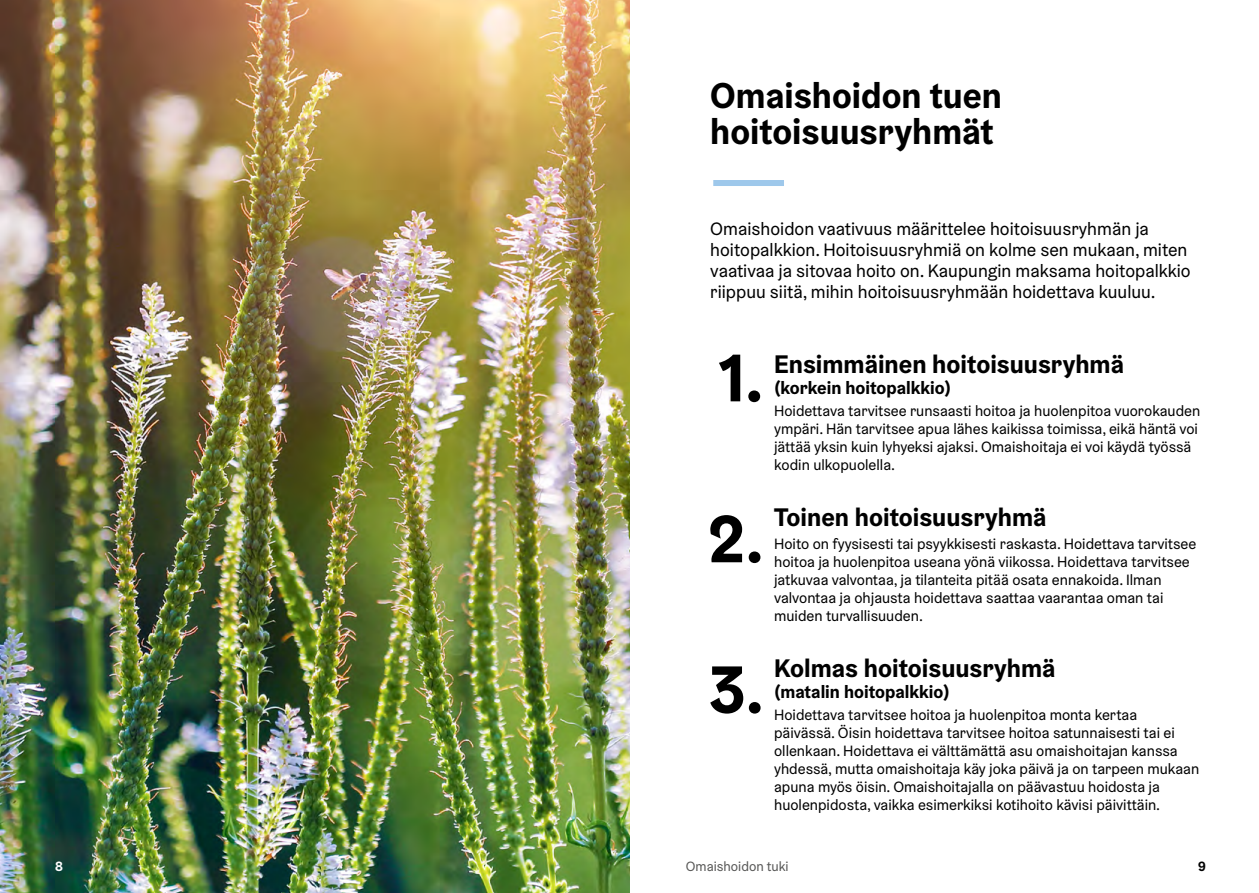
<style>
.page{position:relative;width:1259px;height:893px;background:#fff}
.page>*{position:absolute;margin:0;border:0;box-sizing:border-box;transform-origin:0 0}
.P_leipis{font:700 67.5px "Helsinki Grotesk";color:#000}
.P_leipis_anfangi{font:700 67.05px "Helsinki Grotesk";color:#000}
.H2_otsikko{font:700 36px/36px "Helsinki Grotesk";color:#000}
.P_leipis_anfangi-2{font:700 25.5px "Helsinki Grotesk";color:#000}
.P_ingressi{font:18px/21px "Helsinki Grotesk";color:#000}
.P_leipis-2{font:700 18px "Helsinki Grotesk";color:#000}
.P_leipis-3{font:15px/18px "Helsinki Grotesk";color:#000}
.t1{font:13.5px "Helsinki Grotesk";color:#575756}
.t2{font:700 13.5px "Helsinki Grotesk";color:#fff}
.t3{font:700 13.5px "Helsinki Grotesk";color:#000}
</style>
<div class="page">
<img style="left:0;top:0;width:629px;height:893px">
<div style="left:713px;top:180px;width:71px;height:6px;background:#9ec8eb"></div>
<h2 class="H2_otsikko" style="left:710px;top:77px;width:293px">Omaishoidon tuen hoitoisuusryhmät</h2>
<p class="P_ingressi" style="left:710px;top:218px;width:482px">Omaishoidon vaativuus määrittelee hoitoisuusryhmän ja hoitopalkkion. Hoitoisuusryhmiä on kolme sen mukaan, miten vaativaa ja sitovaa hoito on. Kaupungin maksama hoitopalkkio riippuu siitä, mihin hoitoisuusryhmään hoidettava kuuluu.</p>
<p class="P_leipis" style="left:719px;top:335px;width:46px">1.</p>
<p class="P_leipis_anfangi-2" style="left:774px;top:348px;width:351px">Ensimmäinen hoitoisuusryhmä</p>
<p class="P_leipis-2" style="left:774px;top:376px;width:179px">(korkein hoitopalkkio)</p>
<p class="P_leipis-3" style="left:774px;top:402px;width:428px">Hoidettava tarvitsee runsaasti hoitoa ja huolenpitoa vuorokauden ympäri. Hän tarvitsee apua lähes kaikissa toimissa, eikä häntä voi jättää yksin kuin lyhyeksi ajaksi. Omaishoitaja ei voi käydä työssä kodin ulkopuolella.</p>
<p class="P_leipis_anfangi" style="left:708px;top:496px;width:58px">2.</p>
<p class="P_leipis_anfangi-2" style="left:774px;top:501px;width:274px">Toinen hoitoisuusryhmä</p>
<p class="P_leipis-3" style="left:774px;top:534px;width:424px">Hoito on fyysisesti tai psyykkisesti raskasta. Hoidettava tarvitsee hoitoa ja huolenpitoa useana yönä viikossa. Hoidettava tarvitsee jatkuvaa valvontaa, ja tilanteita pitää osata ennakoida. Ilman valvontaa ja ohjausta hoidettava saattaa vaarantaa oman tai muiden turvallisuuden.</p>
<p class="P_leipis_anfangi" style="left:709px;top:647px;width:57px">3.</p>
<p class="P_leipis_anfangi-2" style="left:774px;top:652px;width:283px">Kolmas hoitoisuusryhmä</p>
<p class="P_leipis-2" style="left:774px;top:680px;width:177px">(matalin hoitopalkkio)</p>
<p class="P_leipis-3" style="left:774px;top:706px;width:427px">Hoidettava tarvitsee hoitoa ja huolenpitoa monta kertaa päivässä. Öisin hoidettava tarvitsee hoitoa satunnaisesti tai ei ollenkaan. Hoidettava ei välttämättä asu omaishoitajan kanssa yhdessä, mutta omaishoitaja käy joka päivä ja on tarpeen mukaan apuna myös öisin. Omaishoitajalla on päävastuu hoidosta ja huolenpidosta, vaikka esimerkiksi kotihoito kävisi päivittäin.</p>
<p class="t2" style="left:55px;top:858px;width:9px">8</p>
<p class="t1" style="left:686px;top:858px;width:104px">Omaishoidon tuki</p>
<p class="t3" style="left:1198px;top:858px;width:9px">9</p>
</div>
